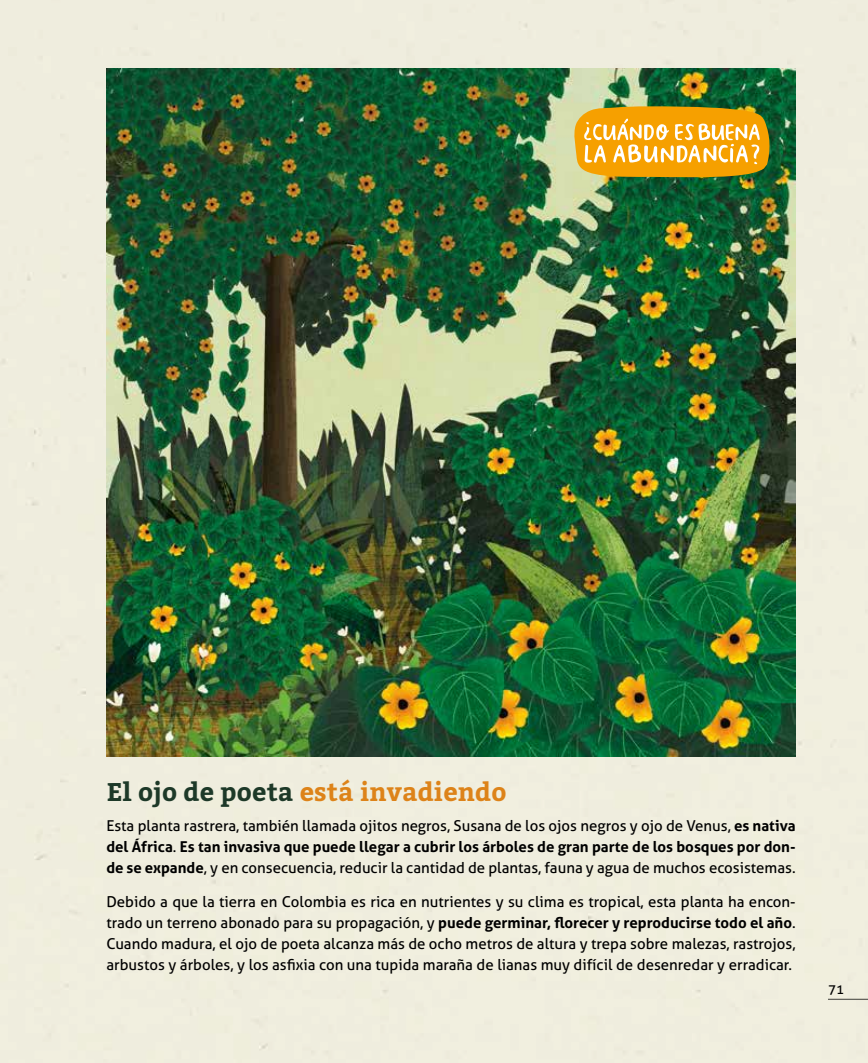
<style>
.page{position:relative;width:868px;height:1063px;background:#fff}
.page>*{position:absolute;margin:0;border:0;box-sizing:border-box;transform-origin:0 0}
.t1{font:700 25.5px "Bitter";letter-spacing:.01em;color:#dd8319}
.t2{font:15px/21px "Aller";color:#000;text-align:justify}
.t3{font:13.5px "Aller";color:#000}
.s1{color:#1d3928}
.s2{font-weight:700}
</style>
<div class="page">
<div style="left:0;top:0;width:867px;height:1063px;background:#efedde"></div>
<hr style="left:827px;top:999px;width:40px;height:1px;background:#000">
<img style="left:106px;top:68px;width:689px;height:689px">
<svg style="left:572px;top:106px;width:198px;height:72px;background:#eaaf36"></svg>
<h1 class="t1" style="left:106px;top:776px;width:401px"><span class="s1">El ojo de poeta</span> está invadiendo</h1>
<p class="t2" style="left:106px;top:815px;width:690px">Esta planta rastrera, también llamada ojitos negros, Susana de los ojos negros y ojo de Venus, <span class="s2">es nativa del África</span>. <span class="s2">Es tan invasiva que puede llegar a cubrir los árboles de gran parte de los bosques por don&shy;de se expande</span>, y en consecuencia, reducir la cantidad de plantas, fauna y agua de muchos ecosistemas.</p>
<p class="t2" style="left:106px;top:891px;width:690px">Debido a que la tierra en Colombia es rica en nutrientes y su clima es tropical, esta planta ha encon&shy;trado un terreno abonado para su propagación, y <span class="s2">puede germinar, florecer y reproducirse todo el año</span>.<br>Cuando madura, el ojo de poeta alcanza más de ocho metros de altura y trepa sobre malezas, rastrojos, arbustos y árboles, y los asfixia con una tupida maraña de lianas muy difícil de desenredar y erradicar.</p>
<p class="t3" style="left:827px;top:981px;width:18px">71</p>
</div>
